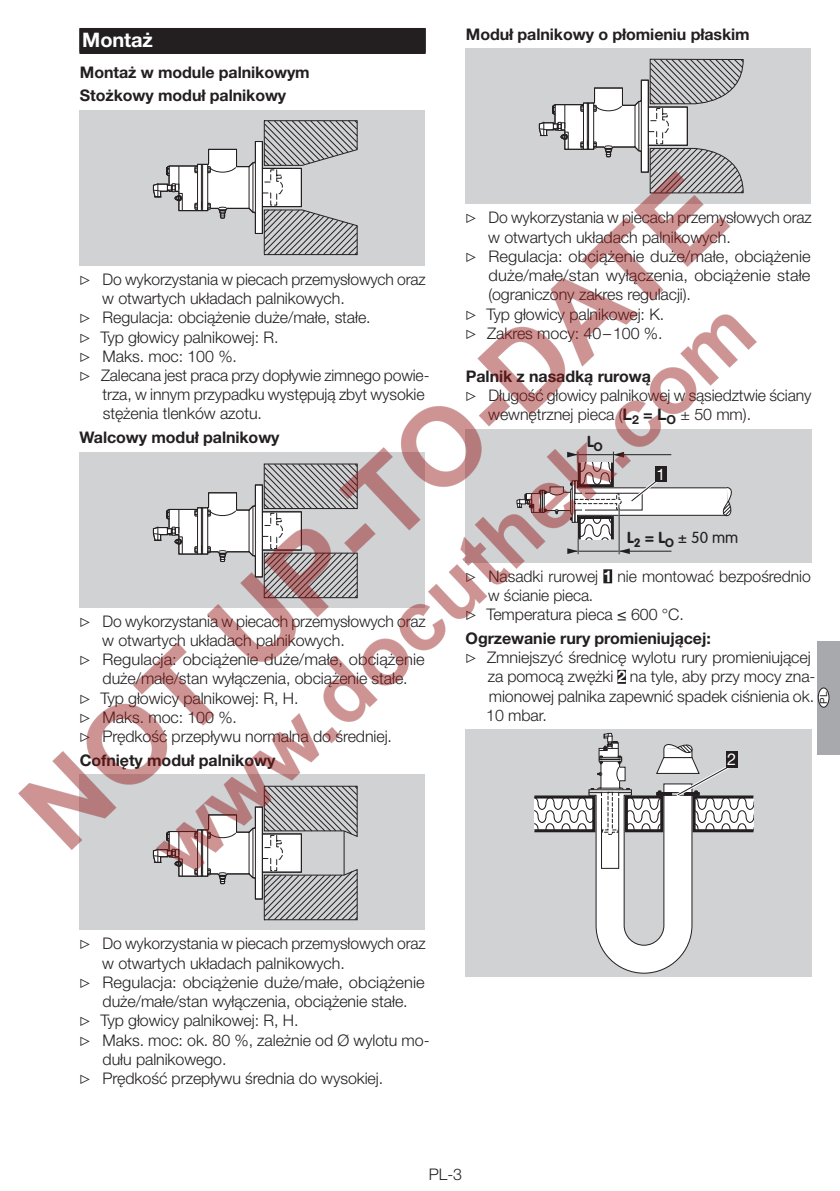
<style>
.page{position:relative;width:840px;height:1191px;background:#fff}
.page>*{position:absolute;margin:0;border:0;box-sizing:border-box;transform-origin:0 0}
.t1{font:700 20px "Helvetica Neue LT Pro";letter-spacing:-.005em;color:#fff}
.t2{font:16.2px "Helvetica Neue LT Pro";color:#fff}
.t3{font:300 16px "Helvetica Neue LT Pro";letter-spacing:-.005em;color:#231f20}
.t4{font:700 16px/23.6px "Helvetica Neue LT Pro";letter-spacing:-.005em;color:#231f20}
.t5{font:300 15.8px "VAG Rounded Std";color:#231f20}
.t6{font:700 15.8px "VAG Rounded Std";color:#231f20}
.t7{font:15.8px "Helvetica Neue LT Pro";color:#fff}
.t8{font:10px "Helvetica Neue LT Pro";color:#231f20}
.s1{font-family:"Lucida Sans Unicode";font-weight:400}
.s2{font-weight:700}
.s3{font-weight:700;color:#fff}
</style>
<div class="page">
<img style="left:18px;top:28px;width:821px;height:949px">
<p class="t1" style="left:82px;top:27px;width:72px">Montaż</p>
<p class="t4" style="left:80px;top:60px;width:231px">Montaż w module palnikowym<br>Stożkowy moduł palnikowy</p>
<p class="t4" style="left:465px;top:22px;width:285px">Moduł palnikowy o płomieniu płaskim</p>
<p class="t3" style="left:79px;top:269px;width:348px"><span class="s1">▷</span> Do wykorzystania w piecach przemysłowych oraz</p>
<p class="t3" style="left:102px;top:289px;width:244px">w otwartych układach palnikowych.</p>
<p class="t3" style="left:79px;top:308px;width:293px"><span class="s1">▷</span> Regulacja: obciążenie duże/małe, stałe.</p>
<p class="t3" style="left:79px;top:327px;width:201px"><span class="s1">▷</span> Typ głowicy palnikowej: R.</p>
<p class="t3" style="left:79px;top:346px;width:159px"><span class="s1">▷</span> Maks. moc: 100 %.</p>
<p class="t3" style="left:79px;top:365px;width:352px"><span class="s1">▷</span> Zalecana jest praca przy dopływie zimnego powie-</p>
<p class="t3" style="left:102px;top:385px;width:323px">trza, w innym przypadku występują zbyt wysokie</p>
<p class="t3" style="left:103px;top:404px;width:161px">stężenia tlenków azotu.</p>
<p class="t4" style="left:79px;top:425px;width:201px">Walcowy moduł palnikowy</p>
<p class="t3" style="left:79px;top:611px;width:348px"><span class="s1">▷</span> Do wykorzystania w piecach przemysłowych oraz</p>
<p class="t3" style="left:102px;top:630px;width:244px">w otwartych układach palnikowych.</p>
<p class="t3" style="left:79px;top:650px;width:347px"><span class="s1">▷</span> Regulacja: obciążenie duże/małe, obciążenie</p>
<p class="t3" style="left:102px;top:669px;width:306px">duże/małe/stan wyłączenia, obciążenie stałe.</p>
<p class="t3" style="left:79px;top:688px;width:221px"><span class="s1">▷</span> Typ głowicy palnikowej: R, H.</p>
<p class="t3" style="left:79px;top:707px;width:159px"><span class="s1">▷</span> Maks. moc: 100 %.</p>
<p class="t3" style="left:79px;top:726px;width:314px"><span class="s1">▷</span> Prędkość przepływu normalna do średniej.</p>
<p class="t4" style="left:80px;top:748px;width:197px">Cofnięty moduł palnikowy</p>
<p class="t3" style="left:464px;top:208px;width:348px"><span class="s1">▷</span> Do wykorzystania w piecach przemysłowych oraz</p>
<p class="t3" style="left:488px;top:227px;width:244px">w otwartych układach palnikowych.</p>
<p class="t3" style="left:464px;top:246px;width:347px"><span class="s1">▷</span> Regulacja: obciążenie duże/małe, obciążenie</p>
<p class="t3" style="left:488px;top:266px;width:323px">duże/małe/stan wyłączenia, obciążenie stałe</p>
<p class="t3" style="left:488px;top:285px;width:204px">(ograniczony zakres regulacji).</p>
<p class="t3" style="left:464px;top:304px;width:201px"><span class="s1">▷</span> Typ głowicy palnikowej: K.</p>
<p class="t3" style="left:464px;top:323px;width:199px"><span class="s1">▷</span> Zakres mocy: 40–100 %.</p>
<p class="t4" style="left:465px;top:364px;width:186px">Palnik z nasadką rurową</p>
<p class="t3" style="left:464px;top:385px;width:348px"><span class="s1">▷</span> Długość głowicy palnikowej w sąsiedztwie ściany</p>
<p class="t3" style="left:488px;top:404px;width:264px">wewnętrznej pieca (<span class="s2">L</span><sub>2</sub> <span class="s2">= L</span><sub>O</sub> ± 50 mm).</p>
<p class="t6" style="left:586px;top:432px;width:17px">L<sub>O</sub></p>
<p class="t7" style="left:656px;top:464px;width:10px">1</p>
<p class="t5" style="left:626px;top:529px;width:113px"><span class="s2">L</span><sub>2</sub> <span class="s2">= L</span><sub>O</sub> ± 50 mm</p>
<p class="t3" style="left:464px;top:566px;width:347px"><span class="s1">▷</span> Nasadki rurowej <span class="s3">1</span> nie montować bezpośrednio</p>
<p class="t3" style="left:488px;top:585px;width:106px">w ścianie pieca.</p>
<p class="t3" style="left:464px;top:605px;width:220px"><span class="s1">▷</span> Temperatura pieca ≤ 600 °C.</p>
<p class="t4" style="left:465px;top:626px;width:246px">Ogrzewanie rury promieniującej:</p>
<p class="t3" style="left:464px;top:648px;width:347px"><span class="s1">▷</span> Zmniejszyć średnicę wylotu rury promieniującej</p>
<p class="t3" style="left:487px;top:667px;width:329px">za pomocą zwężki <span class="s3">2</span> na tyle, aby przy mocy zna-</p>
<p class="t3" style="left:488px;top:686px;width:327px">mionowej palnika zapewnić spadek ciśnienia ok.</p>
<p class="t3" style="left:486px;top:705px;width:62px">10 mbar.</p>
<p class="t2" style="left:726px;top:749px;width:11px">2</p>
<p class="t8" style="left:647px;top:701px;width:9px;rotate:-90deg">D</p>
<p class="t8" style="left:704px;top:704px;width:14px;rotate:-90deg">TR</p>
<p class="t8" style="left:760px;top:705px;width:15px;rotate:-90deg">CZ</p>
<p class="t8" style="left:817px;top:703px;width:14px;rotate:-90deg">PL</p>
<p class="t3" style="left:79px;top:934px;width:348px"><span class="s1">▷</span> Do wykorzystania w piecach przemysłowych oraz</p>
<p class="t3" style="left:102px;top:953px;width:244px">w otwartych układach palnikowych.</p>
<p class="t3" style="left:79px;top:972px;width:347px"><span class="s1">▷</span> Regulacja: obciążenie duże/małe, obciążenie</p>
<p class="t3" style="left:102px;top:991px;width:306px">duże/małe/stan wyłączenia, obciążenie stałe.</p>
<p class="t3" style="left:79px;top:1010px;width:221px"><span class="s1">▷</span> Typ głowicy palnikowej: R, H.</p>
<p class="t3" style="left:79px;top:1030px;width:352px"><span class="s1">▷</span> Maks. moc: ok. 80 %, zależnie od Ø wylotu mo-</p>
<p class="t3" style="left:102px;top:1049px;width:125px">dułu palnikowego.</p>
<p class="t3" style="left:79px;top:1068px;width:305px"><span class="s1">▷</span> Prędkość przepływu średnia do wysokiej.</p>
<p class="t3" style="left:428px;top:1164px;width:35px">PL-3</p>
</div>
